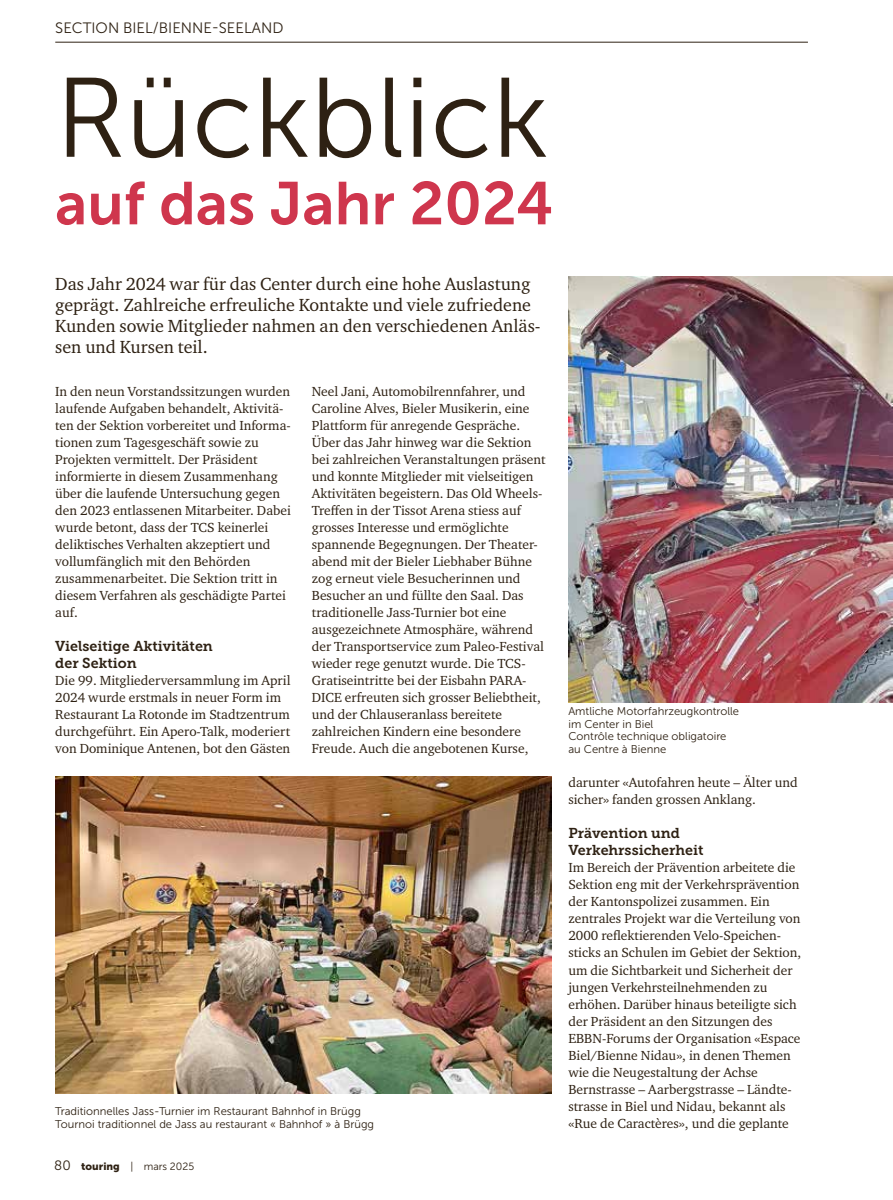
<style>
.page{position:relative;width:893px;height:1200px;background:#fff}
.page>*{position:absolute;margin:0;border:0;box-sizing:border-box;transform-origin:0 0}
.t1{font:112.5px "Museo Sans 300";color:#2e2113}
.t2{font:60px "Museo Sans 700";color:#cf364d}
.t3{font:18px/21px "Charter ITC Pro";color:#2e2113}
.t4{font:15px "Museo Sans 300";color:#2e2113}
.t5{font:14.25px/17px "Museo Slab 700";color:#2e2113}
.t6{font:13.5px/17px "Charter ITC Pro";color:#2e2113}
.t7{font:11.25px/12.8px "Museo Sans 300";color:#2e2113}
.t8{font:10.5px "Museo Sans 300";color:#2e2113}
.s1{font-size:13.5px}
.s2{font-family:"Museo Sans 900"}
</style>
<div class="page">
<hr style="left:55px;top:42px;width:753px;height:1px;background:#2e2113">
<img style="left:568px;top:276px;width:325px;height:426px">
<img style="left:55px;top:776px;width:496px;height:317px">
<p class="t4" style="left:55px;top:20px;width:230px">SECTION BIEL/BIENNE-SEELAND</p>
<h1 class="t1" style="left:55px;top:57px;width:495px">Rückblick</h1>
<h2 class="t2" style="left:55px;top:170px;width:500px">auf das Jahr 2024</h2>
<h3 class="t3" style="left:55px;top:273px;width:487px">Das Jahr 2024 war für das Center durch eine hohe Auslastung geprägt. Zahlreiche erfreuliche Kontakte und viele zufriedene Kunden sowie Mitglieder nahmen an den verschiedenen Anläs&shy;sen und Kursen teil.</h3>
<p class="t6" style="left:55px;top:382px;width:237px">In den neun Vorstandssitzungen wurden laufende Aufgaben behandelt, Aktivitä&shy;ten der Sektion vorbereitet und Informa&shy;tionen zum Tagesgeschäft sowie zu Projekten vermittelt. Der Präsident informierte in diesem Zusammenhang über die laufende Untersuchung gegen den 2023 entlassenen Mitarbeiter. Dabei wurde betont, dass der TCS keinerlei deliktisches Verhalten akzeptiert und vollumfänglich mit den Behörden zusammenarbeitet. Die Sektion tritt in diesem Verfahren als geschädigte Partei auf.</p>
<p class="t5" style="left:55px;top:637px;width:159px">Vielseitige Aktivitäten der Sektion</p>
<p class="t6" style="left:55px;top:671px;width:237px">Die 99. Mitgliederversammlung im April 2024 wurde erstmals in neuer Form im Restaurant La Rotonde im Stadtzentrum durchgeführt. Ein Apero-Talk, moderiert von Dominique Antenen, bot den Gästen</p>
<p class="t6" style="left:312px;top:382px;width:235px">Neel Jani, Automobilrennfahrer, und Caroline Alves, Bieler Musikerin, eine Plattform für anregende Gespräche.<br>Über das Jahr hinweg war die Sektion bei zahlreichen Veranstaltungen präsent und konnte Mitglieder mit vielseitigen Aktivitäten begeistern. Das Old Wheels-Treffen in der Tissot Arena stiess auf grosses Interesse und ermöglichte spannende Begegnungen. Der Theater&shy;abend mit der Bieler Liebhaber Bühne zog erneut viele Besucherinnen und Besucher an und füllte den Saal. Das traditionelle Jass-Turnier bot eine ausgezeichnete Atmosphäre, während der Transportservice zum Paleo-Festival wieder rege genutzt wurde. Die TCS-Gratiseintritte bei der Eisbahn PARA-DICE erfreuten sich grosser Beliebtheit, und der Chlauseranlass bereitete zahlreichen Kindern eine besondere Freude. Auch die angebotenen Kurse,</p>
<p class="t7" style="left:55px;top:1104px;width:320px">Traditionnelles Jass-Turnier im Restaurant Bahnhof in Brügg<br>Tournoi traditionnel de Jass au restaurant « Bahnhof » à Brügg</p>
<p class="t8" style="left:54px;top:1160px;width:142px"><span class="s1">80</span> <span class="s2">touring</span> | mars 2025</p>
<p class="t7" style="left:568px;top:704px;width:172px">Amtliche Motorfahrzeugkontrolle im Center in Biel<br>Contrôle technique obligatoire au Centre à Bienne</p>
<p class="t6" style="left:568px;top:773px;width:231px">darunter «Autofahren heute – Älter und sicher» fanden grossen Anklang.</p>
<p class="t5" style="left:568px;top:824px;width:137px">Prävention und<br>Verkehrssicherheit</p>
<p class="t6" style="left:568px;top:858px;width:234px">Im Bereich der Prävention arbeitete die Sektion eng mit der Verkehrsprävention der Kantonspolizei zusammen. Ein zentrales Projekt war die Verteilung von 2000 reflektierenden Velo-Speichen&shy;sticks an Schulen im Gebiet der Sektion, um die Sichtbarkeit und Sicherheit der jungen Verkehrsteilnehmenden zu erhöhen. Darüber hinaus beteiligte sich der Präsident an den Sitzungen des EBBN-Forums der Organisation «Espace Biel/Bienne Nidau», in denen Themen wie die Neugestaltung der Achse Bernstrasse – Aarbergstrasse – Ländte&shy;strasse in Biel und Nidau, bekannt als «Rue de Caractères», und die geplante</p>
</div>
